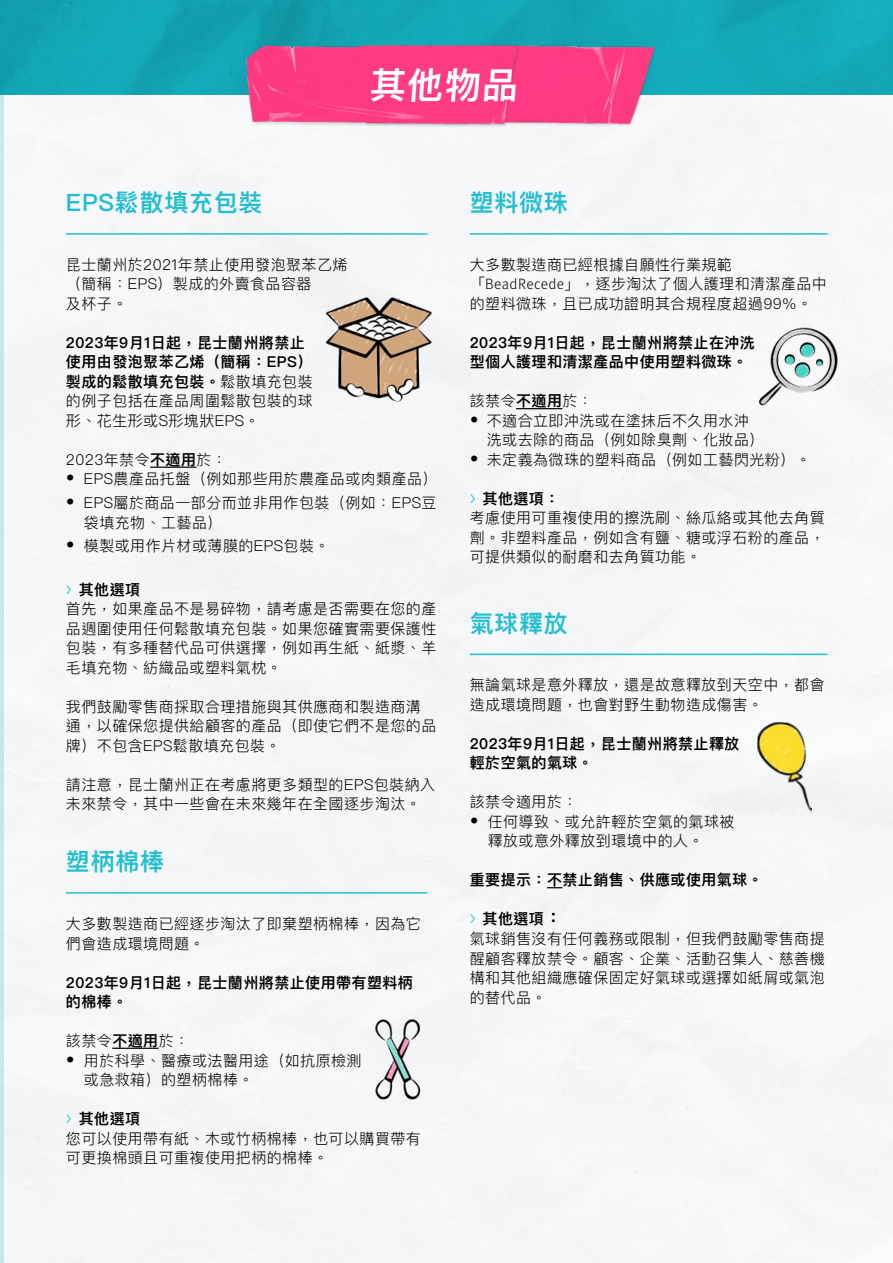
<style>
.page{position:relative;width:893px;height:1263px;background:#fff}
.page>*{position:absolute;margin:0;border:0;box-sizing:border-box;transform-origin:0 0}
.t1{font:600 36.3px "Ping Fang HK";color:#fff}
.t2{font:600 24px "Ping Fang HK";letter-spacing:.03em;color:#24bfcf}
.t3{font:300 15px/19.5px "Ping Fang HK";letter-spacing:.03em;color:#000}
.t4{font:600 15px/19.5px "Ping Fang HK";letter-spacing:.03em;color:#000}
.s1{font-weight:300}
.s2{font-weight:600}
.s3{font-weight:400;font-size:18px}
.s4{font-family:"Meta Pro";font-size:18px;color:#2bc0cf}
.s5{font-family:"Meta Pro"}
.s6{font-weight:600;font-size:18px}
</style>
<div class="page">
<div style="left:3px;top:94px;width:890px;height:1169px;background:#f6f7f8"></div>
<hr style="left:0;top:94px;width:3px;height:1169px;background:#c9e7ea">
<img style="left:0;top:0;width:893px;height:94px">
<img style="left:355px;top:41px;width:306px;height:89px">
<img style="left:216px;top:45px;width:310px;height:90px">
<hr style="left:516px;top:408px;width:46px;height:1px;background:#000">
<svg style="left:547px;top:887px;width:15px;height:1px"></svg>
<img style="left:759px;top:326px;width:80px;height:85px">
<hr style="left:150px;top:467px;width:46px;height:1px;background:#000">
<hr style="left:112px;top:1048px;width:47px;height:1px;background:#000">
<img style="left:370px;top:1014px;width:60px;height:92px">
<img style="left:325px;top:294px;width:115px;height:108px">
<hr style="left:470px;top:654px;width:358px;height:1px;background:#24bfcf">
<hr style="left:470px;top:233px;width:358px;height:2px;background:#24bfcf">
<hr style="left:66px;top:233px;width:361px;height:2px;background:#24bfcf">
<hr style="left:66px;top:892px;width:361px;height:2px;background:#24bfcf">
<img style="left:754px;top:721px;width:62px;height:91px">
<h2 class="t2" style="left:66px;top:188px;width:198px">EPS鬆散填充包裝</h2>
<h1 class="t1" style="left:369px;top:63px;width:153px">其他物品</h1>
<h2 class="t2" style="left:470px;top:188px;width:100px">塑料微珠</h2>
<p class="t3" style="left:66px;top:255px;width:283px">昆士蘭州於2021年禁止使用發泡聚苯乙烯（簡稱：EPS）製成的外賣食品容器<br>及杯子。</p>
<p class="t4" style="left:66px;top:333px;width:248px">2023年9月1日起，昆士蘭州將禁止使用由發泡聚苯乙烯（簡稱：EPS）製成的鬆散填充包裝。<span class="s1">鬆散填充包裝的例子包括在產品周圍鬆散包裝的球形、花生形或S形塊狀EPS。</span></p>
<p class="t3" style="left:66px;top:450px;width:162px">2023年禁令<span class="s2">不適用</span>於：</p>
<p class="t3" style="left:66px;top:469px;width:373px"><span class="s3">•</span> EPS農產品托盤（例如那些用於農產品或肉類產品）</p>
<p class="t3" style="left:84px;top:493px;width:354px;text-indent:-18px"><span class="s3">•</span> EPS屬於商品一部分而並非用作包裝（例如：EPS豆袋填充物、工藝品）</p>
<p class="t3" style="left:66px;top:536px;width:265px"><span class="s3">•</span> 模製或用作片材或薄膜的EPS包裝。</p>
<p class="t3" style="left:66px;top:579px;width:372px"><span class="s4">&gt;</span> <span class="s2">其他選項<br></span>首先，如果產品不是易碎物，請考慮是否需要在您的產品週圍使用任何鬆散填充包裝。如果您確實需要保護性包裝，有多種替代品可供選擇，例如再生紙、紙漿、羊毛填充物、紡織品或塑料氣枕。</p>
<p class="t3" style="left:66px;top:696px;width:372px">我們鼓勵零售商採取合理措施與其供應商和製造商溝通，以確保您提供給顧客的產品（即使它們不是您的品牌）不包含EPS鬆散填充包裝。</p>
<p class="t3" style="left:66px;top:774px;width:371px">請注意，昆士蘭州正在考慮將更多類型的EPS包裝納入未來禁令，其中一些會在未來幾年在全國逐步淘汰。</p>
<h2 class="t2" style="left:66px;top:847px;width:100px">塑柄棉棒</h2>
<p class="t3" style="left:66px;top:914px;width:356px">大多數製造商已經逐步淘汰了即棄塑柄棉棒，因為它們會造成環境問題。</p>
<p class="t4" style="left:66px;top:972px;width:348px">2023年9月1日起，昆士蘭州將禁止使用帶有塑料柄的棉棒。</p>
<p class="t3" style="left:66px;top:1031px;width:125px">該禁令<span class="s2">不適用</span>於：</p>
<p class="t3" style="left:84px;top:1050px;width:279px;text-indent:-18px"><span class="s3">•</span> 用於科學、醫療或法醫用途（如抗原檢測或急救箱）的塑柄棉棒。</p>
<p class="t3" style="left:66px;top:1109px;width:356px"><span class="s4">&gt;</span> <span class="s2">其他選項<br></span>您可以使用帶有紙、木或竹柄棉棒，也可以購買帶有可更換棉頭且可重複使用把柄的棉棒。</p>
<p class="t3" style="left:470px;top:255px;width:359px">大多數製造商已經根據自願性行業規範「<span class="s5">BeadRecede</span>」，逐步淘汰了個人護理和清潔產品中的塑料微珠，且已成功證明其合規程度超過99%。</p>
<p class="t4" style="left:470px;top:333px;width:287px">2023年9月1日起，昆士蘭州將禁止在沖洗型個人護理和清潔產品中使用塑料微珠。</p>
<p class="t3" style="left:470px;top:391px;width:125px">該禁令<span class="s2">不適用</span>於：</p>
<p class="t3" style="left:487px;top:411px;width:279px;text-indent:-17px"><span class="s3">•</span> 不適合立即沖洗或在塗抹后不久用水沖洗或去除的商品（例如除臭劑、化妝品）</p>
<p class="t3" style="left:470px;top:450px;width:343px"><span class="s3">•</span> 未定義為微珠的塑料商品（例如工藝閃光粉）。</p>
<p class="t3" style="left:470px;top:489px;width:356px"><span class="s4">&gt;</span> <span class="s2">其他選項：<br></span>考慮使用可重複使用的擦洗刷、絲瓜絡或其他去角質劑。非塑料產品，例如含有鹽、糖或浮石粉的產品，可提供類似的耐磨和去角質功能。</p>
<h2 class="t2" style="left:470px;top:609px;width:100px">氣球釋放</h2>
<p class="t3" style="left:470px;top:675px;width:356px">無論氣球是意外釋放，還是故意釋放到天空中，都會造成環境問題，也會對野生動物造成傷害。</p>
<p class="t4" style="left:470px;top:734px;width:271px">2023年9月1日起，昆士蘭州將禁止釋放輕於空氣的氣球。</p>
<p class="t3" style="left:470px;top:792px;width:109px">該禁令適用於：</p>
<p class="t3" style="left:488px;top:812px;width:248px;text-indent:-18px"><span class="s3">•</span> 任何導致、或允許輕於空氣的氣球被釋放或意外釋放到環境中的人。</p>
<p class="t4" style="left:470px;top:870px;width:295px">重要提示：不禁止銷售、供應或使用氣球。</p>
<p class="t3" style="left:470px;top:909px;width:356px"><span class="s4">&gt;</span> <span class="s2">其他選項</span><span class="s6">：<br></span>氣球銷售沒有任何義務或限制，但我們鼓勵零售商提醒顧客釋放禁令。顧客、企業、活動召集人、慈善機構和其他組織應確保固定好氣球或選擇如紙屑或氣泡的替代品。</p>
</div>
